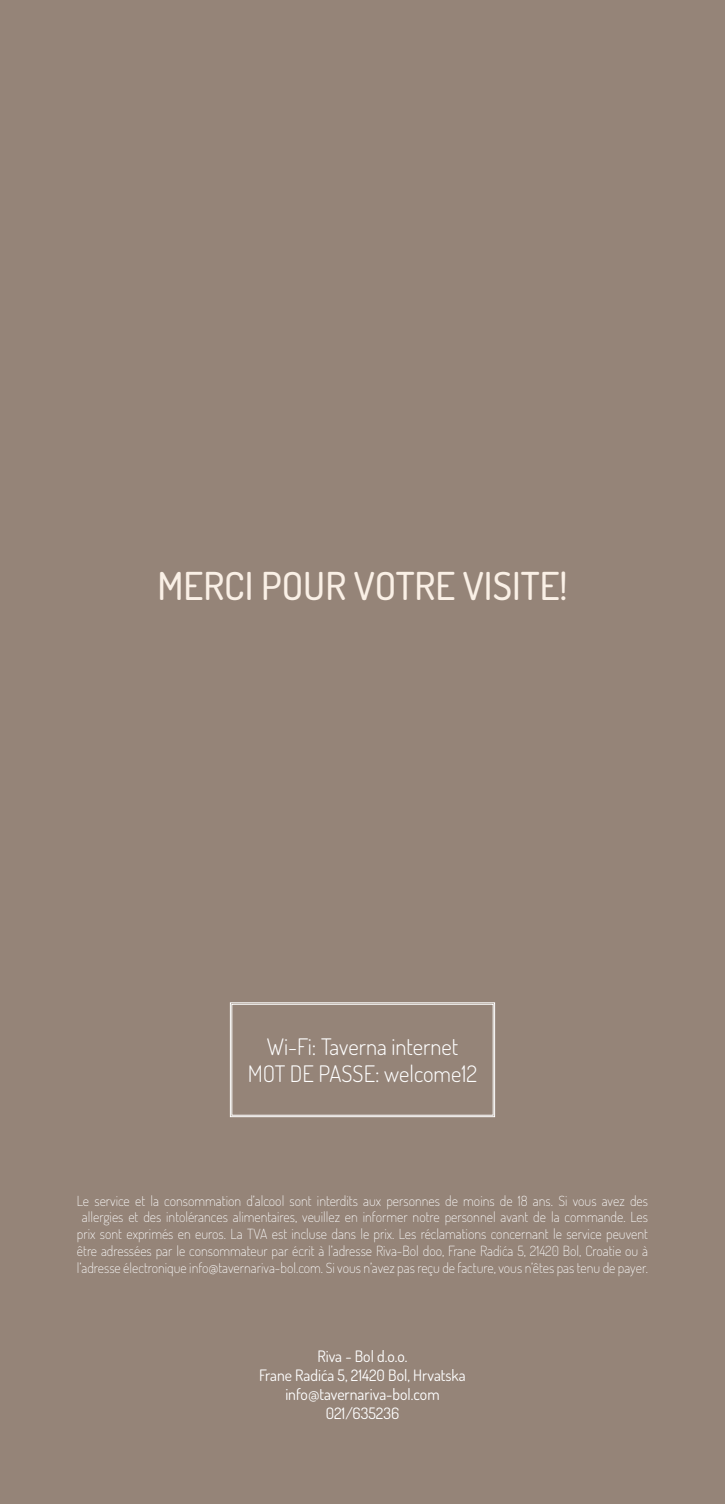
<style>
.page{position:relative;width:725px;height:1504px;background:#fff}
.page>*{position:absolute;margin:0;border:0;box-sizing:border-box;transform-origin:0 0}
.t1{font:500 38.5px "Dosis";color:#faf0e6}
.t2{font:300 22.75px "Dosis";color:#fff}
.t3{font:15.75px "Dosis";color:#fff}
.t4{font:200 14px/16.8px "Dosis";color:#fff;text-align:center}
</style>
<div class="page">
<div style="left:0;top:0;width:724px;height:1503px;background:#958478"></div>
<svg style="left:230px;top:1002px;width:264px;height:114px"></svg>
<div style="left:231px;top:1004px;width:262px;height:111px;border:1px solid #fff"></div>
<p class="t1" style="left:157px;top:559px;width:411px">MERCI POUR VOTRE VISITE!</p>
<p class="t2" style="left:267px;top:1030px;width:193px">Wi-Fi: Taverna internet</p>
<p class="t2" style="left:248px;top:1058px;width:231px">MOT DE PASSE: welcome12</p>
<p class="t4" style="left:77px;top:1191px;width:572px">Le service et la consommation d’alcool sont interdits aux personnes de moins de 18 ans. Si vous avez des</p>
<p class="t4" style="left:77px;top:1208px;width:572px">allergies et des intolérances alimentaires, veuillez en informer notre personnel avant de la commande. Les prix sont exprimés en euros. La TVA est incluse dans le prix. Les réclamations concernant le service peuvent être adressées par le consommateur par écrit à l’adresse Riva-Bol doo, Frane Radića 5, 21420 Bol, Croatie ou à</p>
<p class="t4" style="left:77px;top:1258px;width:572px">l’adresse électronique info@tavernariva-bol.com. Si vous n’avez pas reçu de facture, vous n’êtes pas tenu de payer.</p>
<p class="t3" style="left:317px;top:1344px;width:92px">Riva - Bol d.o.o.</p>
<p class="t3" style="left:259px;top:1363px;width:208px">Frane Radića 5, 21420 Bol, Hrvatska</p>
<p class="t3" style="left:285px;top:1382px;width:156px">info@tavernariva-bol.com</p>
<p class="t3" style="left:325px;top:1401px;width:75px">021/635236</p>
</div>
